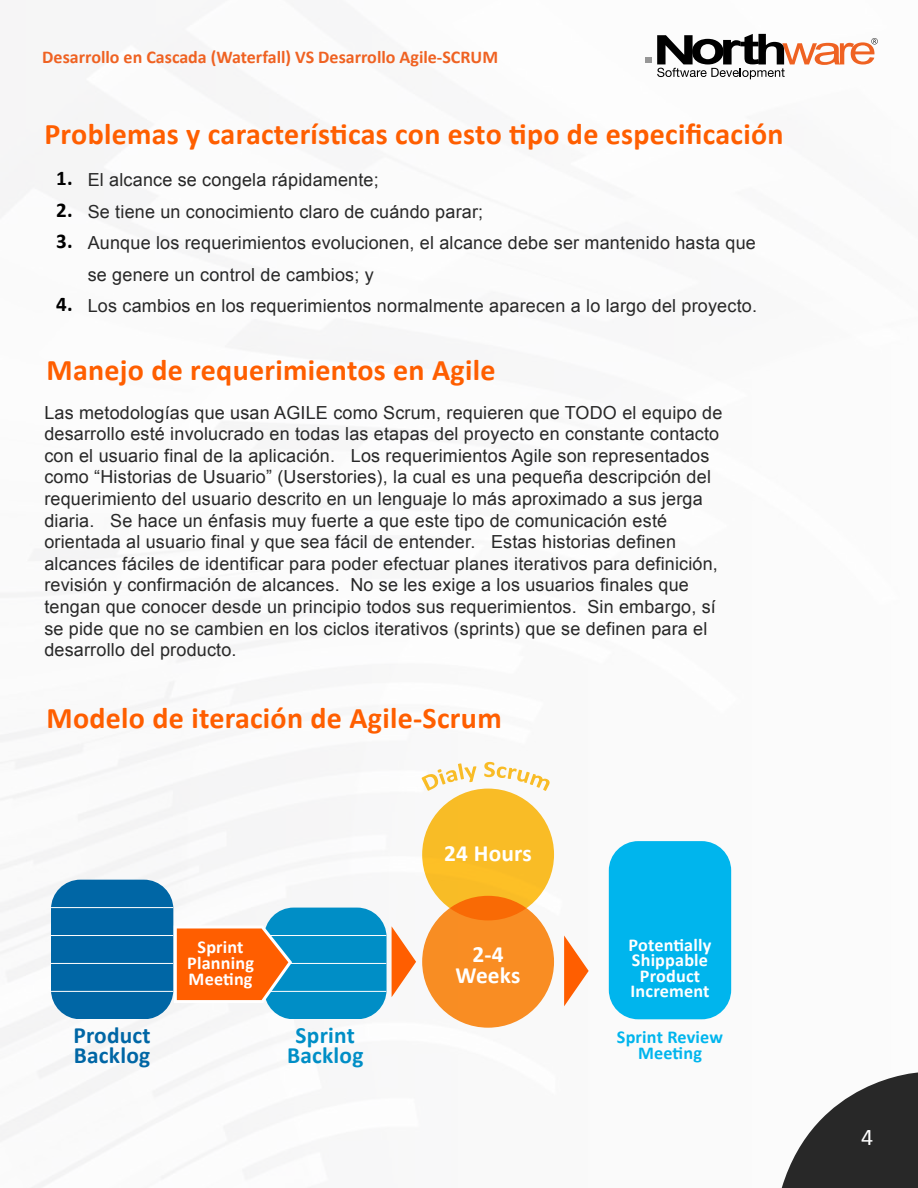
<style>
.page{position:relative;width:918px;height:1188px;background:#fff}
.page>*{position:absolute;margin:0;border:0;box-sizing:border-box;transform-origin:0 0}
.t1{font:700 30px "Calibri";letter-spacing:.01em;color:#ff5e00}
.t2{font:24px "Calibri";color:#fff}
.t3{font:700 23.4px/20.7px "Calibri";letter-spacing:.01em;color:#fff;text-align:center}
.t4{font:700 23.4px/19.5px "Calibri";letter-spacing:.01em;color:#0066a5}
.t5{font:700 23.4px/19.5px "Calibri";letter-spacing:.01em;color:#008ec6;text-align:center}
.t6{font:700 21px/31.5px "Calibri";color:#000;text-align:justify}
.t7{font:700 18.15px/15.6px "Calibri";letter-spacing:.01em;color:#fff;text-align:center}
.t8{font:700 18.15px/15.6px "Calibri";letter-spacing:.01em;color:#00b5ed;text-align:center}
.t9{font:18px/21.6px "Arial";letter-spacing:.01em;color:#282828}
.t10{font:700 18px "Calibri";color:#ef6222}
</style>
<div class="page">
<img style="left:0;top:33px;width:918px;height:1155px">
<svg style="left:782px;top:1073px;width:136px;height:115px"></svg>
<svg style="left:645px;top:34px;width:233px;height:45px"></svg>
<svg style="left:422px;top:763px;width:54px;height:28px"></svg>
<svg style="left:484px;top:762px;width:66px;height:29px"></svg>
<div style="left:422px;top:896px;width:132px;height:132px;background:#ff9124;border-radius:50%"></div>
<div style="left:422px;top:789px;width:132px;height:131px;background:#ffc127;border-radius:50%"></div>
<svg style="left:564px;top:936px;width:25px;height:70px"></svg>
<svg style="left:51px;top:880px;width:365px;height:139px"></svg>
<div style="left:609px;top:841px;width:122px;height:178px;background:#00b5ed;border-radius:29px"></div>
<p class="t10" style="left:42px;top:46px;width:457px">Desarrollo en Cascada (Waterfall) VS Desarrollo Agile-SCRUM</p>
<h1 class="t1" style="left:44px;top:115px;width:741px">Problemas y características con esto tipo de especificación</h1>
<p class="t6" style="left:56px;top:163px;width:18px">1.<br>2.<br>3.</p>
<p class="t9" style="left:88px;top:164px;width:671px;line-height:31.5px">El alcance se congela rápidamente;<br>Se tiene un conocimiento claro de cuándo parar;<br>Aunque los requerimientos evolucionen, el alcance debe ser mantenido hasta que se genere un control de cambios; y<br>Los cambios en los requerimientos normalmente aparecen a lo largo del proyecto.</p>
<p class="t6" style="left:56px;top:289px;width:18px">4.</p>
<h1 class="t1" style="left:46px;top:350px;width:451px">Manejo de requerimientos en Agile</h1>
<p class="t9" style="left:44px;top:402px;width:680px">Las metodologías que usan AGILE como Scrum, requieren que TODO el equipo de desarrollo esté involucrado en todas las etapas del proyecto en constante contacto con el usuario final de la aplicación. Los requerimientos Agile son representados como “Historias de Usuario” (Userstories), la cual es una pequeña descripción del requerimiento del usuario descrito en un lenguaje lo más aproximado a sus jerga diaria. Se hace un énfasis muy fuerte a que este tipo de comunicación esté orientada al usuario final y que sea fácil de entender. Estas historias definen alcances fáciles de identificar para poder efectuar planes iterativos para definición, revisión y confirmación de alcances. No se les exige a los usuarios finales que tengan que conocer desde un principio todos sus requerimientos. Sin embargo, sí se pide que no se cambien en los ciclos iterativos (sprints) que se definen para el desarrollo del producto.</p>
<h1 class="t1" style="left:46px;top:699px;width:457px">Modelo de iteración de Agile-Scrum</h1>
<p class="t7" style="left:187px;top:940px;width:68px">Sprint<br>Planning<br>Meeting</p>
<p class="t4" style="left:73px;top:1026px;width:79px">Product<br>Backlog</p>
<p class="t5" style="left:287px;top:1026px;width:78px">Sprint<br>Backlog</p>
<p class="t3" style="left:444px;top:843px;width:89px">24 Hours</p>
<p class="t3" style="left:455px;top:944px;width:67px">2-4<br>Weeks</p>
<p class="t7" style="left:629px;top:937px;width:84px">Potentially<br>Shippable<br>Product<br>Increment</p>
<p class="t8" style="left:617px;top:1029px;width:108px">Sprint Review<br>Meeting</p>
<h2 class="t2" style="left:861px;top:1122px;width:14px">4</h2>
</div>
